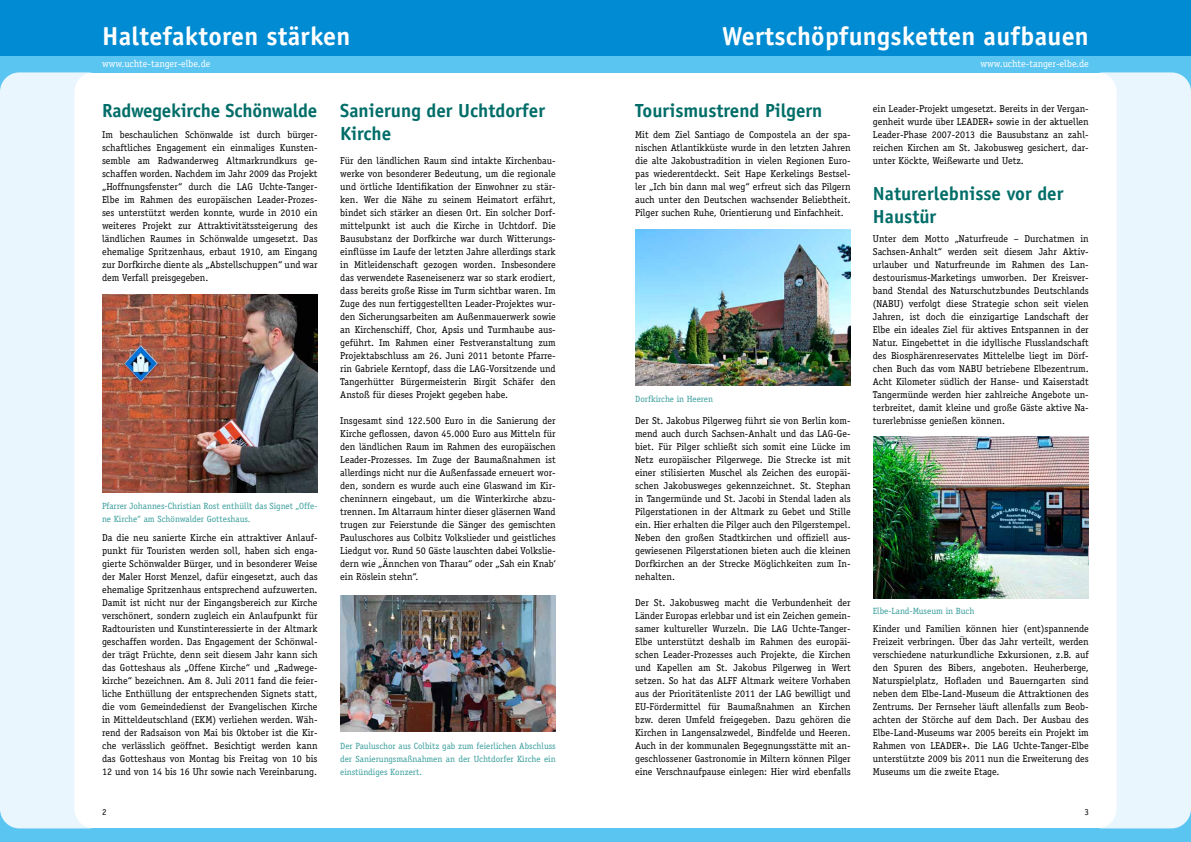
<style>
.page{position:relative;width:1191px;height:842px;background:#fff}
.page>*{position:absolute;margin:0;border:0;box-sizing:border-box;transform-origin:0 0}
.t1{font:700 26px "Officina Sans";letter-spacing:.01em;color:#fff}
.t2{font:700 19px/22.8px "Officina Sans";color:#006d68}
.t3{font:10px/13px "Officina Serif";color:#000;text-align:justify}
.t4{font:10px "Officina Serif";color:#fff}
.t5{font:9px/13px "Officina Serif";color:#399e9c}
.t6{font:9px "Officina Sans";color:#000}
</style>
<div class="page">
<div style="left:0;top:828px;width:1191px;height:14px;background:#5bc5f2"></div>
<div style="left:0;top:55px;width:1191px;height:17px;background:#5bc5f2"></div>
<div style="left:0;top:0;width:1191px;height:55px;background:#008bd2"></div>
<svg style="left:1097px;top:72px;width:94px;height:756px;fill:#eaf6fe"></svg>
<svg style="left:0;top:72px;width:94px;height:756px;fill:#eaf6fe"></svg>
<img style="left:102px;top:294px;width:216px;height:198px">
<img style="left:340px;top:595px;width:216px;height:136px">
<img style="left:635px;top:229px;width:215px;height:157px">
<img style="left:873px;top:436px;width:215px;height:162px">
<h1 class="t1" style="left:102px;top:20px;width:250px">Haltefaktoren stärken</h1>
<p class="t4" style="left:102px;top:58px;width:110px">www.uchte-tanger-elbe.de</p>
<h2 class="t2" style="left:102px;top:99px;width:217px">Radwegekirche Schönwalde</h2>
<p class="t3" style="left:102px;top:128px;width:217px">Im beschaulichen Schönwalde ist durch bürger&shy;schaftliches Engagement ein einmaliges Kunsten&shy;semble am Radwanderweg Altmarkrundkurs ge&shy;schaffen worden. Nachdem im Jahr 2009 das Projekt „Hoffnungsfenster“ durch die LAG Uchte-Tanger-Elbe im Rahmen des europäischen Leader-Prozes&shy;ses unterstützt werden konnte, wurde in 2010 ein weiteres Projekt zur Attraktivitätssteigerung des ländlichen Raumes in Schönwalde umgesetzt. Das ehemalige Spritzenhaus, erbaut 1910, am Eingang zur Dorfkirche diente als „Abstellschuppen“ und war dem Verfall preisgegeben.</p>
<p class="t5" style="left:102px;top:500px;width:217px">Pfarrer Johannes-Christian Rost enthüllt das Signet „Offe&shy;ne Kirche“ am Schönwalder Gotteshaus.</p>
<p class="t3" style="left:102px;top:531px;width:217px">Da die neu sanierte Kirche ein attraktiver Anlauf&shy;punkt für Touristen werden soll, haben sich enga&shy;gierte Schönwalder Bürger, und in besonderer Weise der Maler Horst Menzel, dafür eingesetzt, auch das ehemalige Spritzenhaus entsprechend aufzuwerten.<br>Damit ist nicht nur der Eingangsbereich zur Kirche verschönert, sondern zugleich ein Anlaufpunkt für Radtouristen und Kunstinteressierte in der Altmark geschaffen worden. Das Engagement der Schönwal&shy;der trägt Früchte, denn seit diesem Jahr kann sich das Gotteshaus als „Offene Kirche“ und „Radwege&shy;kirche“ bezeichnen. Am 8. Juli 2011 fand die feier&shy;liche Enthüllung der entsprechenden Signets statt, die vom Gemeindedienst der Evangelischen Kirche in Mitteldeutschland (EKM) verliehen werden. Wäh&shy;rend der Radsaison von Mai bis Oktober ist die Kir&shy;che verlässlich geöffnet. Besichtigt werden kann das Gotteshaus von Montag bis Freitag von 10 bis 12 und von 14 bis 16 Uhr sowie nach Vereinbarung.</p>
<h2 class="t2" style="left:340px;top:99px;width:206px">Sanierung der Uchtdorfer<br>Kirche</h2>
<p class="t3" style="left:340px;top:154px;width:217px">Für den ländlichen Raum sind intakte Kirchenbau&shy;werke von besonderer Bedeutung, um die regionale und örtliche Identifikation der Einwohner zu stär&shy;ken. Wer die Nähe zu seinem Heimatort erfährt, bindet sich stärker an diesen Ort. Ein solcher Dorf&shy;mittelpunkt ist auch die Kirche in Uchtdorf. Die Bausubstanz der Dorfkirche war durch Witterungs&shy;einflüsse im Laufe der letzten Jahre allerdings stark in Mitleidenschaft gezogen worden. Insbesondere das verwendete Raseneisenerz war so stark erodiert, dass bereits große Risse im Turm sichtbar waren. Im Zuge des nun fertiggestellten Leader-Projektes wur&shy;den Sicherungsarbeiten am Außenmauerwerk sowie an Kirchenschiff, Chor, Apsis und Turmhaube aus&shy;geführt. Im Rahmen einer Festveranstaltung zum Projektabschluss am 26. Juni 2011 betonte Pfarre&shy;rin Gabriele Kerntopf, dass die LAG-Vorsitzende und Tangerhütter Bürgermeisterin Birgit Schäfer den Anstoß für dieses Projekt gegeben habe.</p>
<p class="t3" style="left:340px;top:414px;width:217px">Insgesamt sind 122.500 Euro in die Sanierung der Kirche geflossen, davon 45.000 Euro aus Mitteln für den ländlichen Raum im Rahmen des europäischen Leader-Prozesses. Im Zuge der Baumaßnahmen ist allerdings nicht nur die Außenfassade erneuert wor&shy;den, sondern es wurde auch eine Glaswand im Kir&shy;cheninnern eingebaut, um die Winterkirche abzu&shy;trennen. Im Altarraum hinter dieser gläsernen Wand trugen zur Feierstunde die Sänger des gemischten Pauluschores aus Colbitz Volkslieder und geistliches Liedgut vor. Rund 50 Gäste lauschten dabei Volkslie&shy;dern wie „Ännchen von Tharau“ oder „Sah ein Knab‘ ein Röslein stehn“.</p>
<p class="t5" style="left:340px;top:739px;width:217px;text-align:justify">Der Pauluschor aus Colbitz gab zum feierlichen Abschluss der Sanierungsmaßnahmen an der Uchtdorfer Kirche ein einstündiges Konzert.</p>
<h1 class="t1" style="left:722px;top:20px;width:368px">Wertschöpfungsketten aufbauen</h1>
<p class="t4" style="left:980px;top:58px;width:110px">www.uchte-tanger-elbe.de</p>
<h2 class="t2" style="left:635px;top:99px;width:189px">Tourismustrend Pilgern</h2>
<p class="t3" style="left:635px;top:128px;width:217px">Mit dem Ziel Santiago de Compostela an der spa&shy;nischen Atlantikküste wurde in den letzten Jahren die alte Jakobustradition in vielen Regionen Euro&shy;pas wiederentdeckt. Seit Hape Kerkelings Bestsel&shy;ler „Ich bin dann mal weg“ erfreut sich das Pilgern auch unter den Deutschen wachsender Beliebtheit.<br>Pilger suchen Ruhe, Orientierung und Einfachheit.</p>
<p class="t5" style="left:635px;top:393px;width:79px">Dorfkirche in Heeren</p>
<p class="t3" style="left:635px;top:414px;width:217px">Der St. Jakobus Pilgerweg führt sie von Berlin kom&shy;mend auch durch Sachsen-Anhalt und das LAG-Ge&shy;biet. Für Pilger schließt sich somit eine Lücke im Netz europäischer Pilgerwege. Die Strecke ist mit einer stilisierten Muschel als Zeichen des europäi&shy;schen Jakobusweges gekennzeichnet. St. Stephan in Tangermünde und St. Jacobi in Stendal laden als Pilgerstationen in der Altmark zu Gebet und Stille ein. Hier erhalten die Pilger auch den Pilgerstempel.<br>Neben den großen Stadtkirchen und offiziell aus&shy;gewiesenen Pilgerstationen bieten auch die kleinen Dorfkirchen an der Strecke Möglichkeiten zum In&shy;nehalten.</p>
<p class="t3" style="left:635px;top:596px;width:217px">Der St. Jakobusweg macht die Verbundenheit der Länder Europas erlebbar und ist ein Zeichen gemein&shy;samer kultureller Wurzeln. Die LAG Uchte-Tanger-Elbe unterstützt deshalb im Rahmen des europäi&shy;schen Leader-Prozesses auch Projekte, die Kirchen und Kapellen am St. Jakobus Pilgerweg in Wert setzen. So hat das ALFF Altmark weitere Vorhaben aus der Prioritätenliste 2011 der LAG bewilligt und EU-Fördermittel für Baumaßnahmen an Kirchen bzw. deren Umfeld freigegeben. Dazu gehören die Kirchen in Langensalzwedel, Bindfelde und Heeren.<br>Auch in der kommunalen Begegnungsstätte mit an&shy;geschlossener Gastronomie in Miltern können Pilger eine Verschnaufpause einlegen: Hier wird ebenfalls</p>
<p class="t3" style="left:873px;top:102px;width:217px">ein Leader-Projekt umgesetzt. Bereits in der Vergan&shy;genheit wurde über LEADER+ sowie in der aktuellen Leader-Phase 2007-2013 die Bausubstanz an zahl&shy;reichen Kirchen am St. Jakobusweg gesichert, dar&shy;unter Köckte, Weißewarte und Uetz.</p>
<h2 class="t2" style="left:873px;top:182px;width:192px">Naturerlebnisse vor der<br>Haustür</h2>
<p class="t3" style="left:873px;top:232px;width:217px">Unter dem Motto „Naturfreude – Durchatmen in Sachsen-Anhalt“ werden seit diesem Jahr Aktiv&shy;urlauber und Naturfreunde im Rahmen des Lan&shy;destourismus-Marketings umworben. Der Kreisver&shy;band Stendal des Naturschutzbundes Deutschlands (NABU) verfolgt diese Strategie schon seit vielen Jahren, ist doch die einzigartige Landschaft der Elbe ein ideales Ziel für aktives Entspannen in der Natur. Eingebettet in die idyllische Flusslandschaft des Biosphärenreservates Mittelelbe liegt im Dörf&shy;chen Buch das vom NABU betriebene Elbezentrum.<br>Acht Kilometer südlich der Hanse- und Kaiserstadt Tangermünde werden hier zahlreiche Angebote un&shy;terbreitet, damit kleine und große Gäste aktive Na&shy;turerlebnisse genießen können.</p>
<p class="t5" style="left:873px;top:604px;width:103px">Elbe-Land-Museum in Buch</p>
<p class="t3" style="left:873px;top:622px;width:217px">Kinder und Familien können hier (ent)spannende Freizeit verbringen. Über das Jahr verteilt, werden verschiedene naturkundliche Exkursionen, z.B. auf den Spuren des Bibers, angeboten. Heuherberge, Naturspielplatz, Hofladen und Bauerngarten sind neben dem Elbe-Land-Museum die Attraktionen des Zentrums. Der Fernseher läuft allenfalls zum Beob&shy;achten der Störche auf dem Dach. Der Ausbau des Elbe-Land-Museums war 2005 bereits ein Projekt im Rahmen von LEADER+. Die LAG Uchte-Tanger-Elbe unterstützte 2009 bis 2011 nun die Erweiterung des Museums um die zweite Etage.</p>
<p class="t6" style="left:102px;top:806px;width:6px">2</p>
<p class="t6" style="left:1084px;top:806px;width:6px">3</p>
</div>
